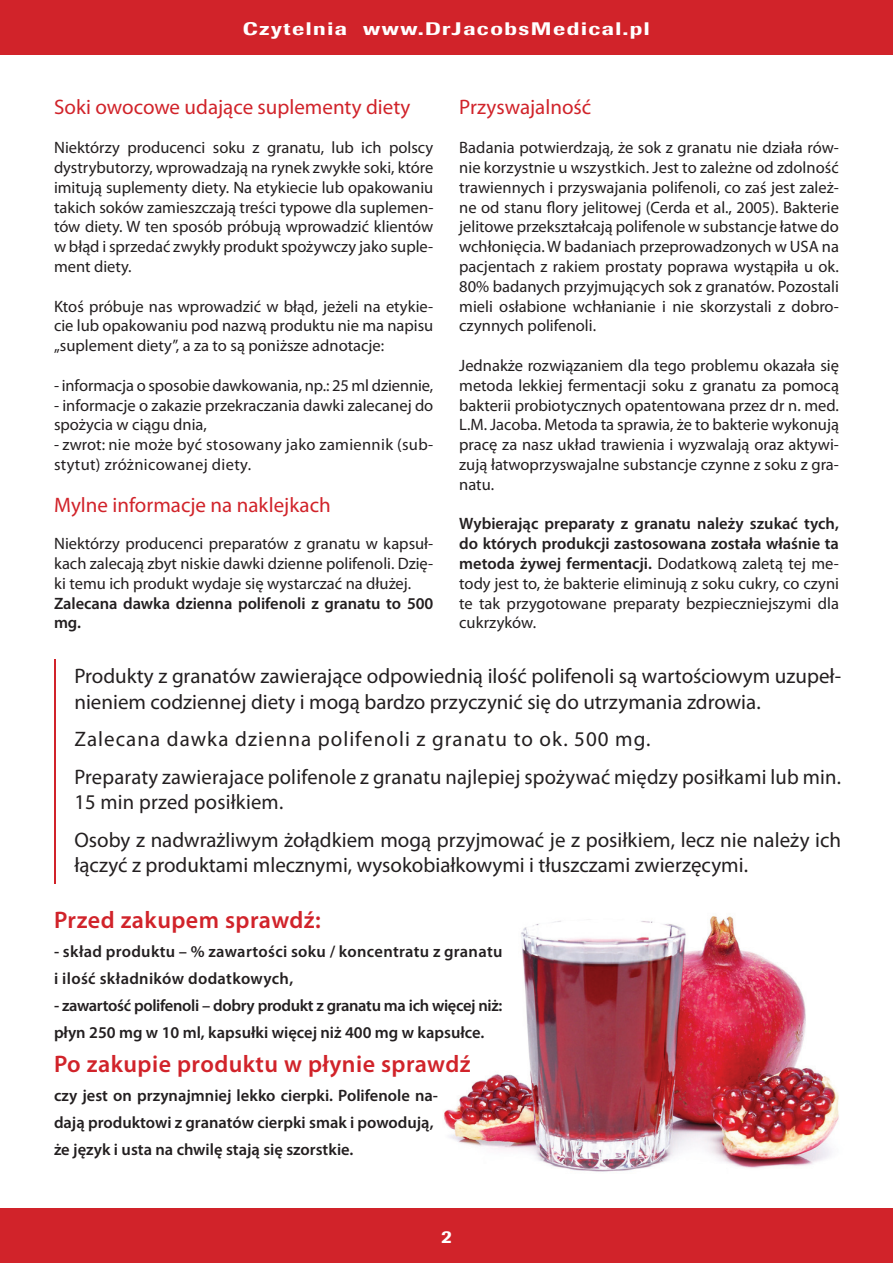
<style>
.page{position:relative;width:893px;height:1263px;background:#fff}
.page>*{position:absolute;margin:0;border:0;box-sizing:border-box;transform-origin:0 0}
.t1{font:600 24px "Myriad Pro";letter-spacing:.02em;color:#d1232a}
.t2{font:21px/37.8px "Myriad Pro";color:#231f20}
.t3{font:21px "Myriad Pro";color:#d1232a}
.t4{font:500 18px "Imago";letter-spacing:.07em;color:#fff;scale:1.2 1}
.t5{font:500 18px "Imago";letter-spacing:.07em;color:#fff}
.t6{font:16.5px/19.8px "Myriad Pro";color:#231f20;text-align:justify}
.t7{font:600 16.5px/19.8px "Myriad Pro";color:#231f20}
.t8{font:600 16.5px/27px "Myriad Pro";letter-spacing:-.02em;color:#231f20}
.t9{font:600 16.5px/27px "Myriad Pro";letter-spacing:.02em;color:#231f20}
.t10{font:16.5px "Myriad Pro";letter-spacing:.02em;color:#231f20}
.s1{font-weight:400}
</style>
<div class="page">
<div style="left:0;top:1209px;width:893px;height:54px;background:#d1232a"></div>
<div style="left:0;top:0;width:893px;height:55px;background:#d1232a"></div>
<hr style="left:54px;top:659px;width:1px;height:224px;background:#d1232a">
<img style="left:443px;top:916px;width:396px;height:256px">
<p class="t4" style="left:243px;top:17px;width:88px">Czytelnia</p>
<p class="t4" style="left:363px;top:17px;width:240px">www.DrJacobsMedical.pl</p>
<p class="t3" style="left:54px;top:94px;width:358px">Soki owocowe udające suplementy diety</p>
<p class="t6" style="left:54px;top:137px;width:381px">Niektórzy producenci soku z granatu, lub ich polscy dystrybutorzy, wprowadzają na rynek zwykłe soki, które imitują suplementy diety. Na etykiecie lub opakowaniu</p>
<p class="t6" style="left:54px;top:217px;width:381px">tów diety W. ten sposób próbują wprowadzić klientów</p>
<p class="t6" style="left:54px;top:197px;width:381px">takich soków zamieszczają treści typowe dla suplemen-</p>
<p class="t6" style="left:54px;top:236px;width:381px">w błąd i sprzedać zwykły produkt spożywczy jako suple-</p>
<p class="t6" style="left:54px;top:256px;width:79px">ment diety.</p>
<p class="t6" style="left:54px;top:296px;width:381px">Ktoś próbuje nas wprowadzić w błąd, jeżeli na etykie-</p>
<p class="t6" style="left:54px;top:335px;width:332px">„suplement diety a,” za to są poniższe adnotacje:</p>
<p class="t6" style="left:54px;top:375px;width:381px">- informacja o sposobie dawkowania, np.: 25 ml dziennie,</p>
<p class="t6" style="left:54px;top:395px;width:381px">- informacje o zakazie przekraczania dawki zalecanej do spożycia w ciągu dnia,</p>
<p class="t10" style="left:54px;top:454px;width:199px">stytut) zróżnicowanej diety.</p>
<p class="t6" style="left:54px;top:316px;width:381px">cie lub opakowaniu pod nazwą produktu nie ma napisu</p>
<p class="t10" style="left:54px;top:434px;width:381px">- zwrot: nie może być stosowany jako zamiennik (sub-</p>
<p class="t3" style="left:54px;top:492px;width:278px">Mylne informacje na naklejkach</p>
<p class="t6" style="left:54px;top:533px;width:381px">Niektórzy producenci preparatów z granatu w kapsuł-</p>
<p class="t6" style="left:54px;top:553px;width:381px">kach zalecają zbyt niskie dawki dzienne polifenoli. Dzię-</p>
<p class="t6" style="left:54px;top:573px;width:359px">ki temu ich produkt wydaje się wystarczać na dłużej.</p>
<p class="t7" style="left:54px;top:593px;width:381px">Zalecana dawka dzienna polifenoli z granatu to 500 mg.</p>
<p class="t3" style="left:459px;top:94px;width:134px">Przyswajalność</p>
<p class="t6" style="left:459px;top:137px;width:381px">Badania potwierdzają, że sok z granatu nie działa rów-</p>
<p class="t6" style="left:459px;top:157px;width:381px">nie korzystnie u wszystkich. Jest to zależne od zdolność</p>
<p class="t6" style="left:459px;top:177px;width:381px">trawiennych i przyswajania polifenoli, co zaś jest zależ-</p>
<p class="t6" style="left:459px;top:217px;width:381px">jelitowe przekształcają polifenole w substancje łatwe do wchłonięcia W. badaniach przeprowadzonych w USA na pacjentach z rakiem prostaty poprawa wystąpiła u ok.<br>80% badanych przyjmujących sok z granatów. Pozostali</p>
<p class="t6" style="left:459px;top:316px;width:138px">czynnych polifenoli.</p>
<p class="t6" style="left:459px;top:197px;width:381px">ne od stanu flory jelitowej (Cerda et al., 2005 .) Bakterie</p>
<p class="t6" style="left:459px;top:296px;width:381px">mieli osłabione wchłanianie i nie skorzystali z dobro-</p>
<p class="t6" style="left:459px;top:355px;width:381px">Jednakże rozwiązaniem dla tego problemu okazała się metoda lekkiej fermentacji soku z granatu za pomocą bakterii probiotycznych opatentowana przez dr .n med.<br>M. L . Jacoba. Metoda ta sprawia, że to bakterie wykonują</p>
<p class="t6" style="left:459px;top:434px;width:381px">pracę za nasz układ trawienia i wyzwalają oraz aktywi-</p>
<p class="t6" style="left:459px;top:454px;width:381px">zują łatwoprzyswajalne substancje czynne z soku z gra-</p>
<p class="t6" style="left:459px;top:474px;width:36px">natu.</p>
<p class="t7" style="left:459px;top:513px;width:381px">Wybierając preparaty z granatu należy szukać tych, do których produkcji zastosowana została właśnie ta</p>
<p class="t6" style="left:459px;top:573px;width:381px">tody jest to, że bakterie eliminują z soku cukry, co czyni</p>
<p class="t7" style="left:459px;top:553px;width:381px">metoda żywej fermentacji. <span class="s1">Dodatkową zaletą tej me-</span></p>
<p class="t6" style="left:459px;top:593px;width:381px">te tak przygotowane preparaty bezpieczniejszymi dla cukrzyków.</p>
<p class="t2" style="left:74px;top:657px;width:768px">Produkty z granatów zawierające odpowiednią ilość polifenoli są wartościowym uzupeł-</p>
<p class="t2" style="left:74px;top:682px;width:688px">nieniem codziennej diety i mogą bardzo przyczynić się do utrzymania zdrowia.</p>
<p class="t2" style="left:74px;top:720px;width:768px">Zalecana dawka dzienna polifenoli z granatu to ok. 500 mg.<br>Preparaty zawierajace polifenole z granatu najlepiej spożywać między posiłkami lub min.</p>
<p class="t2" style="left:74px;top:783px;width:768px">15 min przed posiłkiem.<br>Osoby z nadwrażliwym żołądkiem mogą przyjmować je z posiłkiem, lecz nie należy ich</p>
<p class="t2" style="left:74px;top:846px;width:675px">łączyć z produktami mlecznymi, wysokobiałkowymi i tłuszczami zwierzęcymi.</p>
<h1 class="t1" style="left:54px;top:905px;width:268px">Przed zakupem sprawdź:</h1>
<p class="t9" style="left:54px;top:937px;width:450px">- skład produktu – % zawartości soku / koncentratu z granatu i ilość składników dodatkowych,</p>
<p class="t8" style="left:54px;top:991px;width:450px">- zawartość polifenoli – dobry produkt z granatu ma ich więcej niż: płyn 250 mg w 10 ml, kapsułki więcej niż 400 mg w kapsułce.</p>
<h1 class="t1" style="left:54px;top:1049px;width:418px">Po zakupie produktu w płynie sprawdź</h1>
<p class="t7" style="left:54px;top:1112px;width:381px">dają produktowi z granatów cierpki smak i powodują,</p>
<p class="t7" style="left:54px;top:1085px;width:385px">czy jest on przynajmniej lekko cierpki. Polifenole na-</p>
<p class="t7" style="left:54px;top:1139px;width:301px">że język i usta na chwilę stają się szorstkie.</p>
<p class="t5" style="left:442px;top:1226px;width:12px">2</p>
</div>
